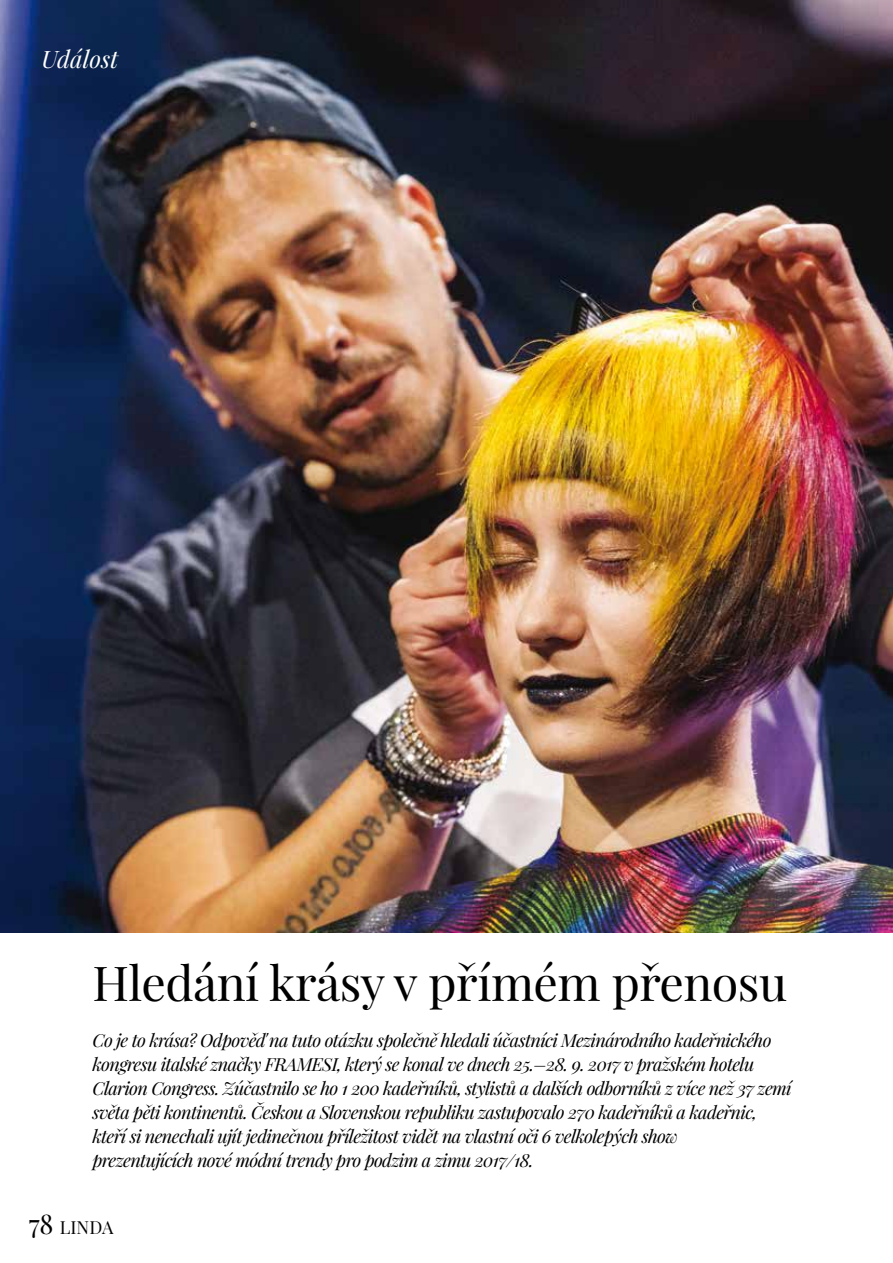
<style>
.page{position:relative;width:893px;height:1263px;background:#fff}
.page>*{position:absolute;margin:0;border:0;box-sizing:border-box;transform-origin:0 0}
.t1{font:48px "Playfair Display";letter-spacing:-.01em;color:#000}
.t2{font:italic 24px "Playfair Display";color:#fff}
.t3{font:italic 18px/24px "Playfair Display";letter-spacing:-.035em;color:#000}
.t4{font:18px "Playfair Display";color:#000}
.s1{font-size:27px}
</style>
<div class="page">
<img style="left:0;top:0;width:893px;height:932px">
<h2 class="t2" style="left:41px;top:43px;width:78px">Událost</h2>
<h1 class="t1" style="left:92px;top:952px;width:696px">Hledání krásy v přímém přenosu</h1>
<p class="t3" style="left:92px;top:1028px;width:701px">Co je to krása? Odpověď na tuto otázku společně hledali účastníci Mezinárodního kadeřnického kongresu italské značky FRAMESI, který se konal ve dnech 25.–28. 9. 2017 v pražském hotelu Clarion Congress. Zúčastnilo se ho 1 200 kadeřníků, stylistů a dalších odborníků z více než 37 zemí světa pěti kontinentů. Českou a Slovenskou republiku zastupovalo 270 kadeřníků a kadeřnic, kteří si nenechali ujít jedinečnou příležitost vidět na vlastní oči 6 velkolepých show<br>prezentujících nové módní trendy pro podzim a zimu 2017/18.</p>
<p class="t4" style="left:29px;top:1216px;width:86px"><span class="s1">78</span> LINDA</p>
</div>
